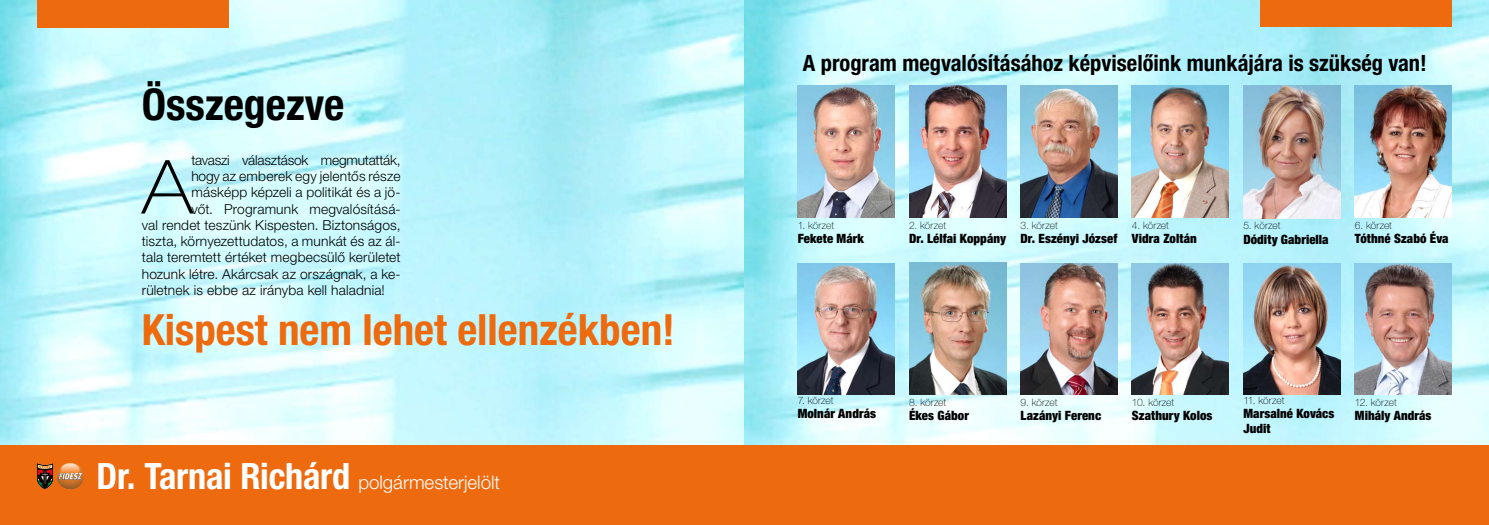
<style>
.page{position:relative;width:1489px;height:525px;background:#fff}
.page>*{position:absolute;margin:0;border:0;box-sizing:border-box;transform-origin:0 0}
.t1{font:100 expanded 74.62px "Helvetica Neue LT Pro";color:#000}
.t2{font:700 condensed 43.75px "Helvetica Neue LT Pro";color:#000}
.t3{font:700 condensed 43px "Helvetica Neue LT Pro";color:#ee6a0e}
.t4{font:700 condensed 22.5px "Helvetica Neue LT Pro";color:#000}
.t5{font:300 18.75px "Helvetica Neue LT Pro";color:#fff}
.t6{font:300 13.75px "Helvetica Neue LT Pro";letter-spacing:.01em;color:#000}
.t7{font:300 13.75px "Helvetica Neue LT Pro";letter-spacing:-.02em;color:#000}
.t8{font:900 condensed 12.75px/14.1px "Helvetica Neue LT Pro";letter-spacing:.005em;color:#000}
.t9{font:100 10.25px "Helvetica Neue LT Pro";color:#000}
.s1{font-weight:700;font-stretch:condensed;font-size:36.25px}
</style>
<div class="page">
<img style="left:0;top:0;width:1488px;height:445px">
<div style="left:0;top:445px;width:744px;height:79px;background:#ee6a0e"></div>
<svg style="left:37px;top:463px;width:47px;height:26px"></svg>
<div style="left:37px;top:0;width:191px;height:27px;background:#ee6a0e"></div>
<img style="left:744px;top:0;width:1px;height:524px">
<div style="left:744px;top:445px;width:744px;height:79px;background:#ee6a0e"></div>
<div style="left:1260px;top:0;width:191px;height:27px;background:#ee6a0e"></div>
<img style="left:1243px;top:86px;width:97px;height:132px">
<img style="left:1354px;top:86px;width:97px;height:132px">
<img style="left:797px;top:86px;width:97px;height:132px">
<img style="left:909px;top:86px;width:96px;height:132px">
<img style="left:1020px;top:86px;width:97px;height:132px">
<img style="left:1131px;top:86px;width:97px;height:132px">
<img style="left:797px;top:263px;width:97px;height:131px">
<img style="left:909px;top:263px;width:96px;height:131px">
<img style="left:1020px;top:263px;width:97px;height:131px">
<img style="left:1131px;top:263px;width:97px;height:131px">
<img style="left:1243px;top:263px;width:97px;height:131px">
<img style="left:1354px;top:263px;width:97px;height:131px">
<h2 class="t2" style="left:142px;top:78px;width:204px">Összegezve</h2>
<p class="t7" style="left:191px;top:151px;width:210px">tavaszi választások megmutatták,</p>
<p class="t6" style="left:191px;top:167px;width:210px">hogy az emberek egy jelentős része</p>
<p class="t6" style="left:191px;top:184px;width:211px">másképp képzeli a politikát és a jö-</p>
<p class="t6" style="left:191px;top:200px;width:210px">vőt. Programunk megvalósításá-</p>
<p class="t6" style="left:142px;top:216px;width:260px">val rendet teszünk Kispesten. Biztonságos,</p>
<p class="t6" style="left:142px;top:233px;width:260px">tiszta, környezettudatos, a munkát és az ál-</p>
<p class="t6" style="left:142px;top:249px;width:260px">tala teremtett értéket megbecsülő kerületet</p>
<p class="t6" style="left:142px;top:265px;width:260px">hozunk létre. Akárcsak az országnak, a ke-</p>
<p class="t6" style="left:142px;top:281px;width:244px">rületnek is ebbe az irányba kell haladnia!</p>
<h1 class="t1" style="left:142px;top:142px;width:53px">A</h1>
<h3 class="t3" style="left:142px;top:303px;width:534px">Kispest nem lehet ellenzékben!</h3>
<h3 class="t5" style="left:97px;top:470px;width:405px"><span class="s1">Dr. Tarnai Richárd</span> polgármesterjelölt</h3>
<h3 class="t4" style="left:802px;top:50px;width:625px">A program megvalósításához képviselőink munkájára is szükség van!</h3>
<p class="t9" style="left:797px;top:219px;width:38px">1. körzet</p>
<p class="t8" style="left:797px;top:231px;width:68px">Fekete Márk</p>
<p class="t9" style="left:909px;top:219px;width:38px">2. körzet</p>
<p class="t8" style="left:909px;top:231px;width:98px">Dr. Lélfai Koppány</p>
<p class="t9" style="left:1020px;top:220px;width:39px">3. körzet</p>
<p class="t8" style="left:1020px;top:231px;width:98px">Dr. Eszényi József</p>
<p class="t9" style="left:1131px;top:219px;width:38px">4. körzet</p>
<p class="t8" style="left:1131px;top:231px;width:66px">Vidra Zoltán</p>
<p class="t9" style="left:1243px;top:220px;width:39px">5. körzet</p>
<p class="t8" style="left:1243px;top:232px;width:87px">Dódity Gabriella</p>
<p class="t9" style="left:1354px;top:219px;width:39px">6. körzet</p>
<p class="t8" style="left:1354px;top:231px;width:95px">Tóthné Szabó Éva</p>
<p class="t9" style="left:797px;top:394px;width:37px">7. körzet</p>
<p class="t8" style="left:797px;top:406px;width:80px">Molnár András</p>
<p class="t9" style="left:909px;top:396px;width:39px">8. körzet</p>
<p class="t8" style="left:909px;top:408px;width:61px">Ékes Gábor</p>
<p class="t9" style="left:1020px;top:396px;width:38px">9. körzet</p>
<p class="t8" style="left:1020px;top:408px;width:82px">Lazányi Ferenc</p>
<p class="t9" style="left:1131px;top:396px;width:44px">10. körzet</p>
<p class="t8" style="left:1131px;top:408px;width:82px">Szathury Kolos</p>
<p class="t9" style="left:1243px;top:394px;width:42px">11. körzet</p>
<p class="t8" style="left:1243px;top:406px;width:93px">Marsalné Kovács<br>Judit</p>
<p class="t9" style="left:1354px;top:396px;width:43px">12. körzet</p>
<p class="t8" style="left:1354px;top:408px;width:78px">Mihály András</p>
</div>
